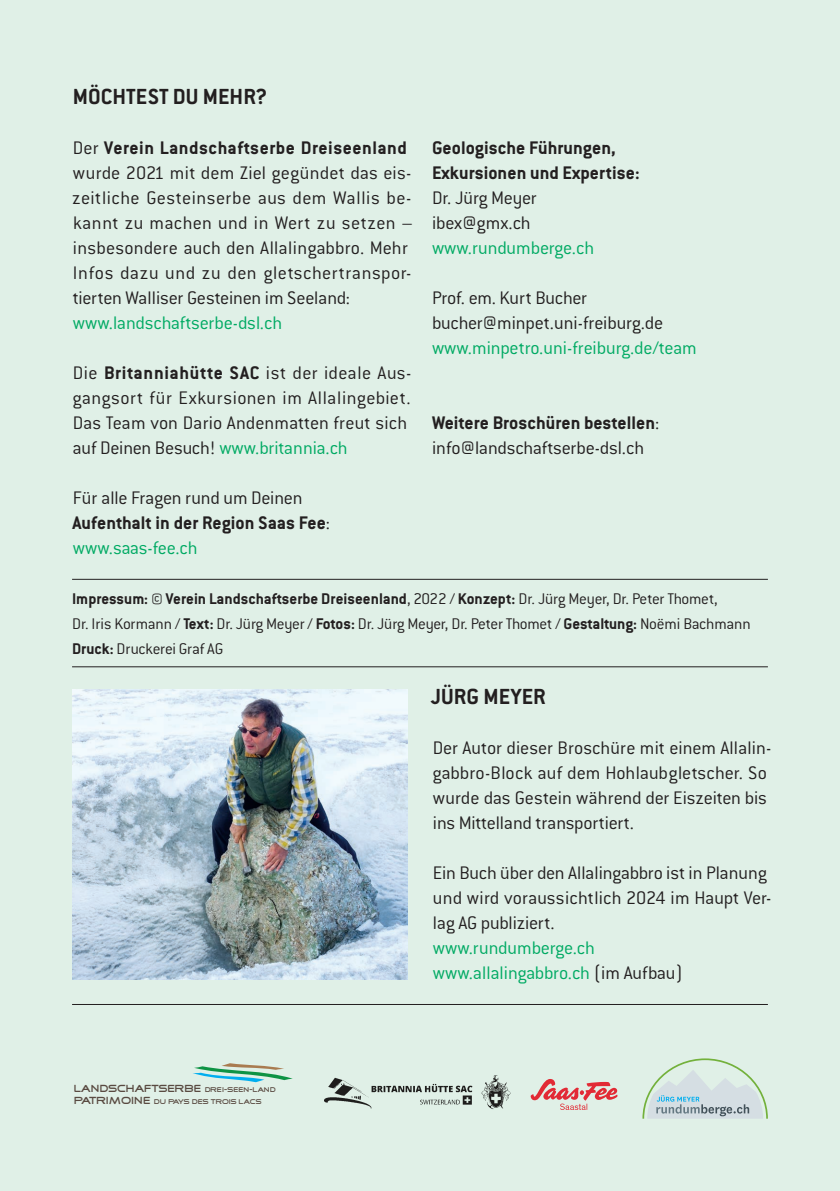
<style>
.page{position:relative;width:840px;height:1191px;background:#fff}
.page>*{position:absolute;margin:0;border:0;box-sizing:border-box;transform-origin:0 0}
.t1{font:700 24px "ESCMID Conduit ITC";color:#231f20}
.t2{font:300 20px/25px "ESCMID Conduit ITC";color:#231f20}
.t3{font:300 20px/25px "ESCMID Conduit ITC";letter-spacing:-.01em;color:#00aa63}
.t4{font:700 20px/25px "ESCMID Conduit ITC";color:#231f20}
.t5{font:300 17px/25px "ESCMID Conduit ITC";letter-spacing:-.015em;color:#231f20}
.t6{font:10.4px "Leodolter";color:#594a41}
.t7{font:7px "Leodolter";color:#594a41}
.s1{font-weight:700}
.s2{color:#00aa63}
.s3{font-weight:300}
.s4{font-weight:300;color:#00aa63}
.s5{font-size:7px}
.s6{font-size:10.4px}
.s7{color:#231f20}
</style>
<div class="page">
<div style="left:0;top:0;width:839px;height:1191px;background:#e0f0e7"></div>
<img style="left:72px;top:689px;width:336px;height:290px">
<svg style="left:530px;top:1079px;width:87px;height:31px"></svg>
<svg style="left:642px;top:1058px;width:125px;height:60px"></svg>
<svg style="left:193px;top:1063px;width:99px;height:19px"></svg>
<hr style="left:72px;top:579px;width:695px;height:1px;background:#231f20">
<hr style="left:72px;top:666px;width:695px;height:1px;background:#231f20">
<hr style="left:72px;top:1004px;width:695px;height:1px;background:#231f20">
<img style="left:325px;top:1075px;width:185px;height:34px">
<p class="t1" style="left:73px;top:82px;width:196px">MÖCHTEST DU MEHR?</p>
<p class="t2" style="left:72px;top:135px;width:342px">Der <span class="s1">Verein Landschaftserbe Dreiseenland </span>wurde 2021 mit dem Ziel gegündet das eis&shy;zeitliche Gesteinserbe aus dem Wallis be&shy;kannt zu machen und in Wert zu setzen – insbesondere auch den Allalingabbro. Mehr Infos dazu und zu den gletschertranspor&shy;tierten Walliser Gesteinen im Seeland:</p>
<p class="t3" style="left:73px;top:310px;width:210px">www.landschaftserbe-dsl.ch</p>
<p class="t2" style="left:72px;top:360px;width:340px">Die <span class="s1">Britanniahütte SAC</span> ist der ideale Aus&shy;gangsort für Exkursionen im Allalingebiet.<br>Das Team von Dario Andenmatten freut sich auf Deinen Besuch! <span class="s2">www.britannia.ch</span></p>
<p class="t4" style="left:72px;top:485px;width:259px"><span class="s3">Für alle Fragen rund um Deinen<br></span>Aufenthalt in der Region Saas Fee<span class="s3">: </span><span class="s4">www.saas-fee.ch</span></p>
<p class="t4" style="left:432px;top:135px;width:209px">Geologische Führungen,<br>Exkursionen und Expertise:</p>
<p class="t2" style="left:432px;top:185px;width:106px">Dr. Jürg Meyer ibex@gmx.ch</p>
<p class="t3" style="left:432px;top:235px;width:163px">www.rundumberge.ch</p>
<p class="t2" style="left:432px;top:285px;width:232px">Prof. em. Kurt Bucher bucher@minpet.uni-freiburg.de</p>
<p class="t3" style="left:432px;top:335px;width:266px">www.minpetro.uni-freiburg.de/team</p>
<p class="t2" style="left:432px;top:410px;width:229px"><span class="s1">Weitere Broschüren bestellen</span>: info@landschaftserbe-dsl.ch</p>
<p class="t5" style="left:72px;top:586px;width:680px"><span class="s1">Impressum:</span> © <span class="s1">Verein Landschaftserbe Dreiseenland</span>, 2022 / <span class="s1">Konzept:</span> Dr. Jürg Meyer, Dr. Peter Thomet,<br>Dr. Iris Kormann / <span class="s1">Text:</span> Dr. Jürg Meyer / <span class="s1">Fotos:</span> Dr. Jürg Meyer, Dr. Peter Thomet / <span class="s1">Gestaltung:</span> Noëmi Bachmann<br><span class="s1">Druck:</span> Druckerei Graf AG</p>
<p class="t6" style="left:74px;top:1083px;width:203px">LANDSCHAFTSERBE <span class="s5">DREI-SEEN-LAND</span></p>
<p class="t7" style="left:74px;top:1098px;width:189px"><span class="s6">PATRIMOINE</span> DU PAYS DES TROIS LACS</p>
<p class="t1" style="left:430px;top:682px;width:116px">JÜRG MEYER</p>
<p class="t2" style="left:432px;top:735px;width:340px">Der Autor dieser Broschüre mit einem Allalin&shy;gabbro-Block auf dem Hohlaubgletscher. So wurde das Gestein während der Eiszeiten bis ins Mittelland transportiert.</p>
<p class="t2" style="left:432px;top:860px;width:340px">Ein Buch über den Allalingabbro ist in Planung und wird voraussichtlich 2024 im Haupt Ver&shy;lag AG publiziert.</p>
<p class="t3" style="left:432px;top:935px;width:252px">www.rundumberge.ch www.allalingabbro.ch <span class="s7">(im Aufbau)</span></p>
</div>
